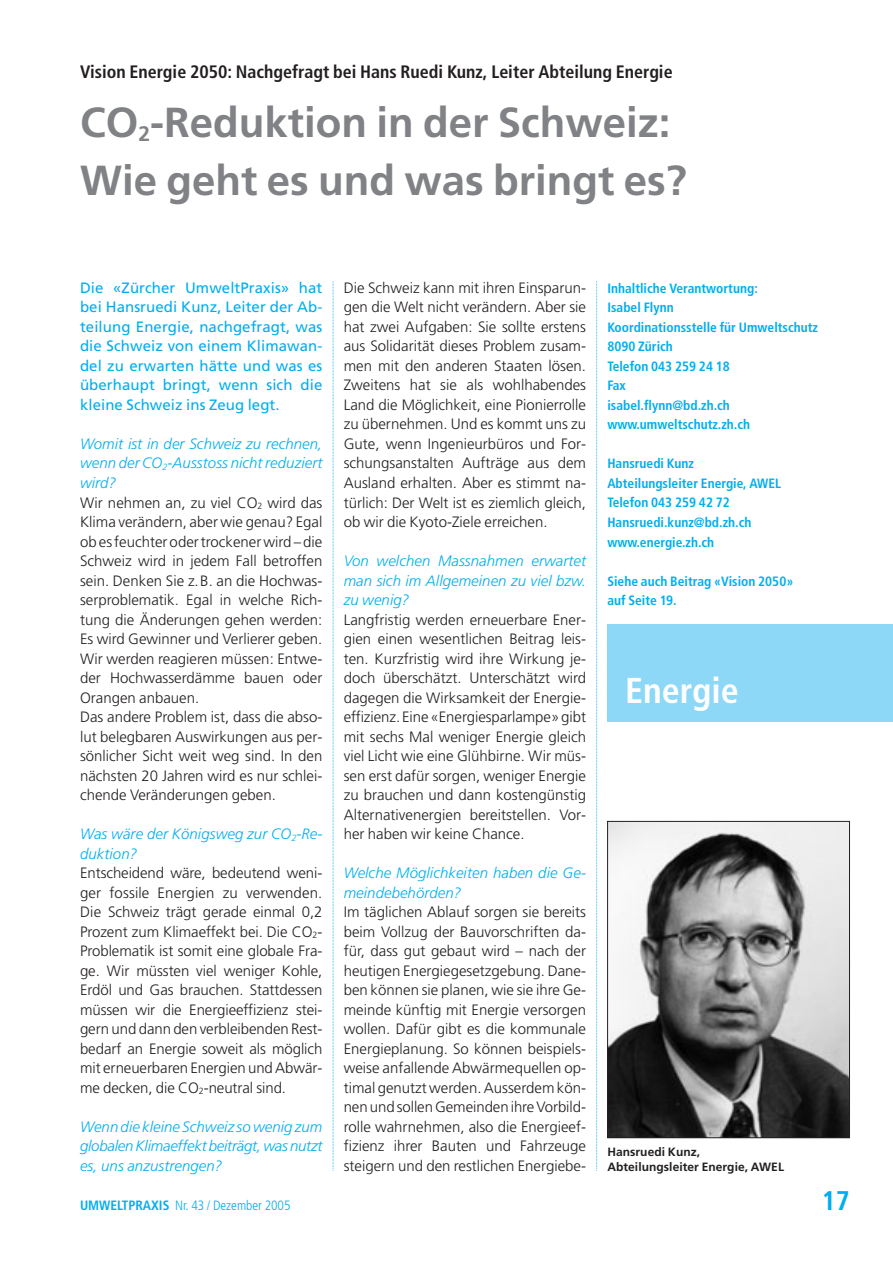
<style>
.page{position:relative;width:893px;height:1263px;background:#fff}
.page>*{position:absolute;margin:0;border:0;box-sizing:border-box;transform-origin:0 0}
.t1{font:700 42px/58.5px "Frutiger";color:#808285}
.t2{font:700 condensed 36px "Frutiger";color:#fff}
.t3{font:700 condensed 27px "Frutiger";color:#00aeef}
.t4{font:700 condensed 18px "Frutiger";color:#231f20}
.t5{font:300 15px/19.5px "Frutiger";color:#231f20;text-align:justify}
.t6{font:italic 300 15px/19.5px "Frutiger";letter-spacing:.005em;color:#00aeef}
.t7{font:15px/19.5px "Frutiger";letter-spacing:.005em;color:#00aeef;text-align:justify}
.t8{font:700 condensed 13.5px/19.5px "Frutiger";color:#00aeef}
.t9{font:300 condensed 13.5px "Frutiger";color:#00aeef}
.t10{font:700 12px/15px "Frutiger";letter-spacing:.005em;color:#231f20}
.s1{font-style:italic;color:#00aeef}
.s2{font-weight:700}
</style>
<div class="page">
<svg style="left:332px;top:281px;width:561px;height:890px"></svg>
<p class="t4" style="left:80px;top:65px;width:594px">Vision Energie 2050: Nachgefragt bei Hans Ruedi Kunz, Leiter Abteilung Energie</p>
<h1 class="t1" style="left:80px;top:96px;width:608px">CO<sub>2</sub>-Reduktion in der Schweiz:<br>Wie geht es und was bringt es?</h1>
<p class="t7" style="left:80px;top:279px;width:244px">Die «Zürcher UmweltPraxis» hat bei Hansruedi Kunz, Leiter der Ab&shy;teilung Energie, nachgefragt, was die Schweiz von einem Klimawan&shy;del zu erwarten hätte und was es überhaupt bringt, wenn sich die kleine Schweiz ins Zeug legt.</p>
<p class="t5" style="left:80px;top:435px;width:244px;text-align:left"><span class="s1">Womit ist in der Schweiz zu rechnen, wenn der CO</span><sub>2</sub><span class="s1">-Ausstoss nicht reduziert wird?<br></span>Wir nehmen an, zu viel CO<sub>2</sub> wird das Klima verändern, aber wie genau? Egal ob es feuchter oder trockener wird – die Schweiz wird in jedem Fall betroffen sein. Denken Sie z.B. an die Hochwas&shy;serproblematik. Egal in welche Rich&shy;tung die Änderungen gehen werden:<br>Es wird Gewinner und Verlierer geben.<br>Wir werden reagieren müssen: Entwe&shy;der Hochwasserdämme bauen oder Orangen anbauen.<br>Das andere Problem ist, dass die abso&shy;lut belegbaren Auswirkungen aus per&shy;sönlicher Sicht weit weg sind. In den nächsten 20 Jahren wird es nur schlei&shy;chende Veränderungen geben.</p>
<p class="t6" style="left:80px;top:825px;width:244px">Was wäre der Königsweg zur CO<sub>2</sub>-Re&shy;duktion?</p>
<p class="t5" style="left:80px;top:864px;width:244px">Entscheidend wäre, bedeutend weni&shy;ger fossile Energien zu verwenden.<br>Die Schweiz trägt gerade einmal 0,2<br>Prozent zum Klimaeffekt bei. Die CO<sub>2</sub>- Problematik ist somit eine globale Fra&shy;ge. Wir müssten viel weniger Kohle, Erdöl und Gas brauchen. Stattdessen müssen wir die Energieeffizienz stei&shy;gern und dann den verbleibenden Rest&shy;bedarf an Energie soweit als möglich mit erneuerbaren Energien und Abwär&shy;me decken, die CO<sub>2</sub>-neutral sind.</p>
<p class="t6" style="left:80px;top:1118px;width:244px;text-align:justify">Wenn die kleine Schweiz so wenig zum globalen Klimaeffekt beiträgt, was nutzt es, uns anzustrengen?</p>
<p class="t5" style="left:344px;top:279px;width:244px">Die Schweiz kann mit ihren Einsparun&shy;gen die Welt nicht verändern. Aber sie hat zwei Aufgaben: Sie sollte erstens aus Solidarität dieses Problem zusam&shy;men mit den anderen Staaten lösen.<br>Zweitens hat sie als wohlhabendes Land die Möglichkeit, eine Pionierrolle zu übernehmen. Und es kommt uns zu Gute, wenn Ingenieurbüros und For&shy;schungsanstalten Aufträge aus dem Ausland erhalten. Aber es stimmt na&shy;türlich: Der Welt ist es ziemlich gleich, ob wir die Kyoto-Ziele erreichen.</p>
<p class="t6" style="left:344px;top:552px;width:244px;text-align:justify">Von welchen Massnahmen erwartet man sich im Allgemeinen zu viel bzw. zu wenig?</p>
<p class="t5" style="left:344px;top:611px;width:244px">Langfristig werden erneuerbare Ener&shy;gien einen wesentlichen Beitrag leis&shy;ten. Kurzfristig wird ihre Wirkung je&shy;doch überschätzt. Unterschätzt wird dagegen die Wirksamkeit der Energie&shy;effizienz. Eine «Energiesparlampe» gibt mit sechs Mal weniger Energie gleich viel Licht wie eine Glühbirne. Wir müs&shy;sen erst dafür sorgen, weniger Energie zu brauchen und dann kostengünstig Alternativenergien bereitstellen. Vor&shy;her haben wir keine Chance.</p>
<p class="t6" style="left:344px;top:864px;width:244px">Welche Möglichkeiten haben die Ge&shy;meindebehörden?</p>
<p class="t5" style="left:344px;top:903px;width:244px">Im täglichen Ablauf sorgen sie bereits beim Vollzug der Bauvorschriften da&shy;für, dass gut gebaut wird – nach der heutigen Energiegesetzgebung. Dane&shy;ben können sie planen, wie sie ihre Ge&shy;meinde künftig mit Energie versorgen wollen. Dafür gibt es die kommunale Energieplanung. So können beispiels&shy;weise anfallende Abwärmequellen op&shy;timal genutzt werden. Ausserdem kön&shy;nen und sollen Gemeinden ihre Vorbild&shy;rolle wahrnehmen, also die Energieef&shy;fizienz ihrer Bauten und Fahrzeuge steigern und den restlichen Energiebe-</p>
<p class="t8" style="left:607px;top:280px;width:212px">Inhaltliche Verantwortung:<br>Isabel Flynn<br>Koordinationsstelle für Umweltschutz<br>8090 Zürich<br>Telefon 043 259 24 18<br>Fax<br>isabel.flynn@bd.zh.ch www.umweltschutz.zh.ch</p>
<p class="t8" style="left:607px;top:455px;width:175px">Hansruedi Kunz<br>Abteilungsleiter Energie, AWEL<br>Telefon 043 259 42 72<br>Hansruedi.kunz@bd.zh.ch www.energie.zh.ch</p>
<p class="t8" style="left:607px;top:572px;width:187px">Siehe auch Beitrag «Vision 2050» auf Seite 19.</p>
<h2 class="t2" style="left:625px;top:675px;width:115px">Energie</h2>
<p class="t10" style="left:607px;top:1145px;width:178px">Hansruedi Kunz,<br>Abteilungsleiter Energie, AWEL</p>
<p class="t9" style="left:80px;top:1199px;width:212px"><span class="s2">UMWELTPRAXIS</span> Nr. 43 / Dezember 2005</p>
<h3 class="t3" style="left:822px;top:1189px;width:30px">17</h3>
</div>
